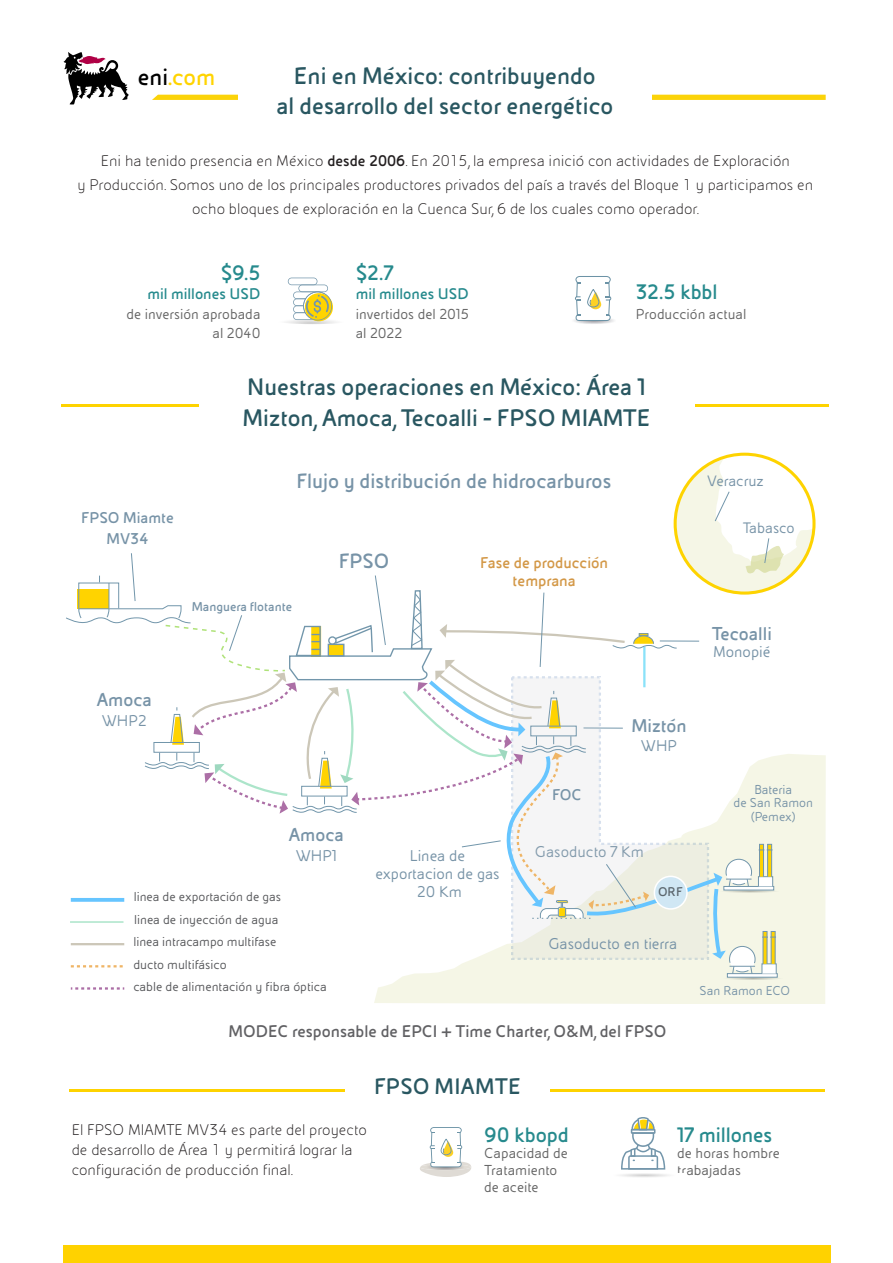
<style>
.page{position:relative;width:893px;height:1263px;background:#fff}
.page>*{position:absolute;margin:0;border:0;box-sizing:border-box;transform-origin:0 0}
.Normale{font:700 25.5px "Eni Exp";color:#295761}
.t1{font:700 25.05px "Eni Exp";color:#ffd400}
.t2{font:700 24px "Eni Exp";letter-spacing:.005em;color:#295761}
.t3{font:700 22.35px "Eni Exp";color:#268a8d}
.t4{font:700 22.05px "Eni Tab";color:#7793a7}
.t5{font:700 19.8px "Eni Exp";color:#7793a7}
.t6{font:700 19.8px "Eni Tab";color:#7793a7}
.t7{font:700 18px "Eni Tab";color:#616164}
.t8{font:700 16.8px/18.3px "Eni Exp";color:#d39847;text-align:center}
.t9{font:700 16.8px "Eni Exp";color:#7793a7}
.t10{font:16.65px/18.3px "Eni Exp Reg";color:#7793a7;text-align:center}
.t11{font:700 16.65px/20.7px "Eni Tab";color:#7793a7;text-align:center}
.t12{font:300 16.5px/19.8px "Eni Tab";color:#231f20;text-align:center}
.t13{font:700 16.5px "Eni Exp";color:#268a8d}
.t14{font:16.05px "Eni Tab Reg";color:#7793a7}
.t15{font:15.3px "Eni Exp Reg";color:#646464}
.t16{font:13.8px "Eni Exp Reg";color:#57585b}
.t17{font:13.8px/13.8px "Eni Exp Reg";color:#7793a7;text-align:center}
.t18{font:700 13.8px "Eni Tab";color:#7793a7}
.t19{font:700 13.65px "Eni Exp";color:#5b666d}
.s1{color:#000}
.s2{font-weight:700}
</style>
<div class="page">
<svg style="left:152px;top:95px;width:674px;height:5px"></svg>
<div style="left:238px;top:64px;width:413px;height:71px;background:#fff"></div>
<div style="left:63px;top:1246px;width:767px;height:17px;background:#ffd200"></div>
<svg style="left:64px;top:52px;width:65px;height:52px"></svg>
<hr style="left:62px;top:404px;width:767px;height:2px;background:#fed300">
<div style="left:199px;top:375px;width:495px;height:85px;background:#fff"></div>
<div style="left:374px;top:755px;width:451px;height:248px;background:#f5f6e6"></div>
<svg style="left:66px;top:456px;width:748px;height:524px"></svg>
<svg style="left:71px;top:898px;width:53px;height:4px"></svg>
<svg style="left:71px;top:987px;width:53px;height:3px"></svg>
<svg style="left:420px;top:1127px;width:52px;height:50px"></svg>
<hr style="left:70px;top:1089px;width:755px;height:2px;background:#fed300">
<div style="left:345px;top:1069px;width:205px;height:38px;background:#fff"></div>
<img style="left:286px;top:320px;width:51px;height:4px">
<svg style="left:305px;top:293px;width:28px;height:28px"></svg>
<svg style="left:288px;top:278px;width:44px;height:42px"></svg>
<svg style="left:621px;top:1117px;width:44px;height:52px"></svg>
<svg style="left:575px;top:276px;width:36px;height:45px"></svg>
<h2 class="t1" style="left:138px;top:64px;width:79px"><span class="s1">eni</span>.com</h2>
<p class="Normale" style="left:294px;top:62px;width:303px">Eni en México: contribuyendo</p>
<p class="Normale" style="left:276px;top:93px;width:338px">al desarrollo del sector energético</p>
<p class="t12" style="left:101px;top:151px;width:691px">Eni ha tenido presencia en México <span class="s2">desde 2006</span>. En 2015, la empresa inició con actividades de Exploración</p>
<p class="t12" style="left:78px;top:172px;width:737px;line-height:24px">y Producción. Somos uno de los principales productores privados del país a través del Bloque 1 y participamos en ocho bloques de exploración en la Cuenca Sur, 6 de los cuales como operador.</p>
<p class="t3" style="left:221px;top:261px;width:41px">$9.5</p>
<p class="t13" style="left:147px;top:285px;width:115px">mil millones USD</p>
<p class="t15" style="left:126px;top:306px;width:136px">de inversión aprobada</p>
<p class="t15" style="left:213px;top:326px;width:49px">al 2040</p>
<p class="t3" style="left:356px;top:261px;width:39px">$2.7</p>
<p class="t13" style="left:356px;top:285px;width:115px">mil millones USD</p>
<p class="t15" style="left:356px;top:306px;width:115px">invertidos del 2015</p>
<p class="t15" style="left:356px;top:326px;width:48px">al 2022</p>
<p class="t3" style="left:636px;top:281px;width:83px">32.5 kbbl</p>
<p class="t15" style="left:636px;top:306px;width:112px">Producción actual</p>
<p class="Normale" style="left:247px;top:374px;width:400px">Nuestras operaciones en México: Área 1</p>
<p class="Normale" style="left:242px;top:404px;width:409px">Mizton, Amoca, Tecoalli - FPSO MIAMTE</p>
<p class="t11" style="left:81px;top:508px;width:94px">FPSO Miamte<br>MV34</p>
<p class="t4" style="left:296px;top:470px;width:316px">Flujo y distribución de hidrocarburos</p>
<p class="t18" style="left:192px;top:599px;width:102px">Manguera flotante</p>
<p class="t4" style="left:339px;top:550px;width:52px">FPSO</p>
<p class="t8" style="left:480px;top:553px;width:129px">Fase de producción temprana</p>
<p class="t6" style="left:97px;top:689px;width:57px">Amoca</p>
<p class="t10" style="left:102px;top:712px;width:46px">WHP2</p>
<p class="t9" style="left:552px;top:786px;width:31px">FOC</p>
<p class="t5" style="left:631px;top:716px;width:57px">Miztón</p>
<p class="t10" style="left:641px;top:736px;width:38px">WHP</p>
<p class="t6" style="left:289px;top:824px;width:57px">Amoca</p>
<p class="t10" style="left:296px;top:847px;width:43px">WHP1</p>
<p class="t16" style="left:134px;top:890px;width:149px">linea de exportación de gas</p>
<p class="t10" style="left:410px;top:847px;width:57px">Linea de</p>
<p class="t10" style="left:535px;top:843px;width:110px">Gasoducto 7 Km</p>
<p class="t10" style="left:375px;top:865px;width:126px">exportacion de gas<br>20 Km</p>
<p class="t19" style="left:658px;top:885px;width:26px">ORF</p>
<p class="t16" style="left:134px;top:912px;width:146px">linea de inyección de agua</p>
<p class="t16" style="left:133px;top:957px;width:95px">ducto multifásico</p>
<p class="t16" style="left:133px;top:935px;width:145px">linea intracampo multifase</p>
<p class="t10" style="left:548px;top:935px;width:130px">Gasoducto en tierra</p>
<p class="t16" style="left:133px;top:979px;width:195px">cable de alimentación y fibra óptica</p>
<p class="t7" style="left:229px;top:1021px;width:439px">MODEC responsable de EPCI + Time Charter, O&amp;M, del FPSO</p>
<p class="t14" style="left:707px;top:473px;width:58px">Veracruz</p>
<p class="t14" style="left:743px;top:520px;width:53px">Tabasco</p>
<p class="t5" style="left:712px;top:623px;width:61px">Tecoalli</p>
<p class="t10" style="left:713px;top:643px;width:59px">Monopié</p>
<p class="t17" style="left:734px;top:783px;width:81px">Bateria<br>de San Ramon (Pemex)</p>
<p class="t17" style="left:700px;top:984px;width:92px">San Ramon ECO</p>
<p class="t2" style="left:374px;top:1074px;width:148px">FPSO MIAMTE</p>
<p class="t12" style="left:72px;top:1120px;width:297px;text-align:left">El FPSO MIAMTE MV34 es parte del proyecto de desarrollo de Área 1 y permitirá lograr la configuración de producción final.</p>
<p class="t3" style="left:484px;top:1123px;width:86px">90 kbopd</p>
<p class="t15" style="left:484px;top:1146px;width:85px">Capacidad de</p>
<p class="t15" style="left:484px;top:1162px;width:75px">Tratamiento</p>
<p class="t15" style="left:484px;top:1179px;width:56px">de aceite</p>
<p class="t3" style="left:677px;top:1123px;width:97px">17 millones</p>
<p class="t15" style="left:677px;top:1146px;width:104px">de horas hombre</p>
<p class="t15" style="left:677px;top:1162px;width:65px">trabajadas</p>
</div>
